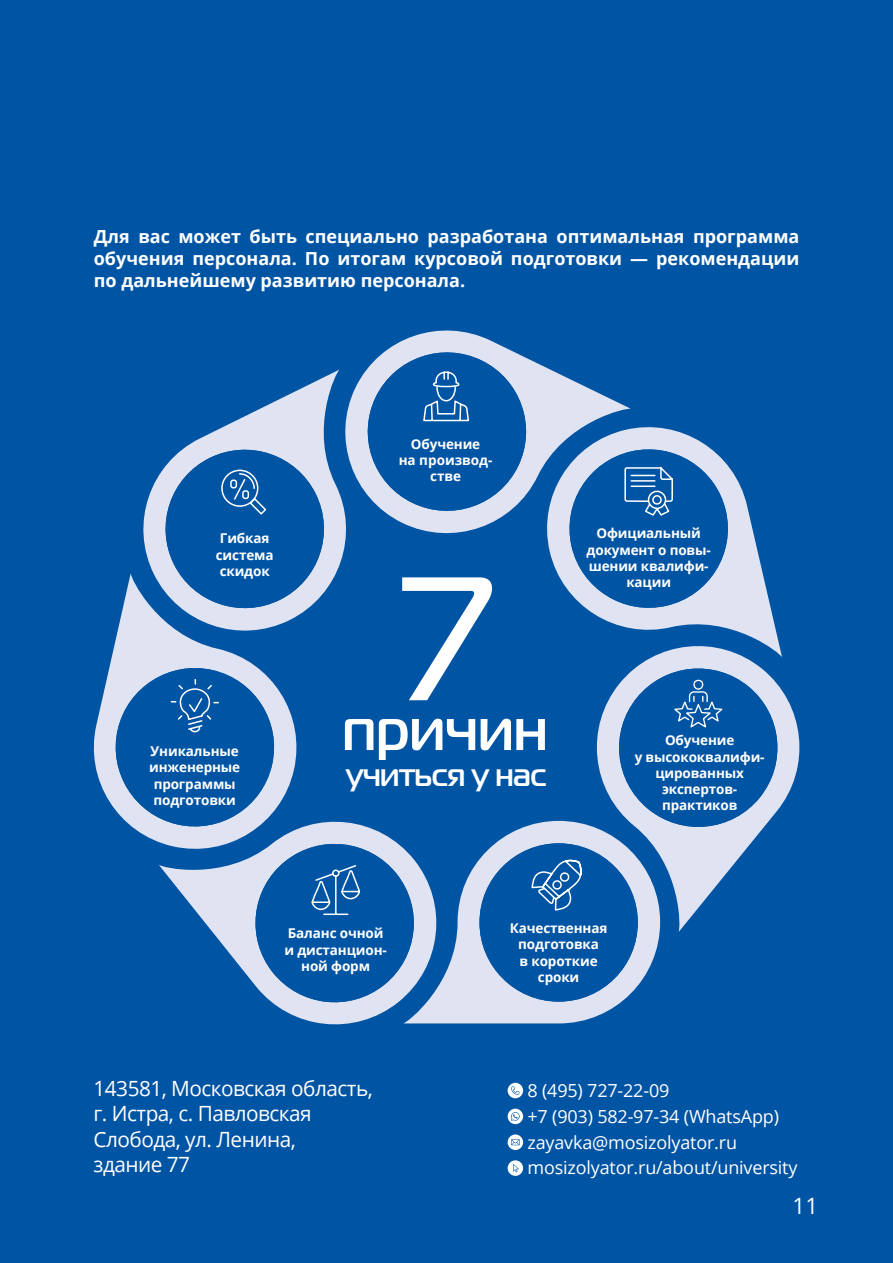
<style>
.page{position:relative;width:893px;height:1263px;background:#0054a4}
.page>*{position:absolute;margin:0;border:0;box-sizing:border-box;transform-origin:0 0}
.t1{font:175.5px "Magistral";color:#fff}
.t2{font:500 58.5px "Magistral";color:#fff}
.t3{font:500 31.5px "Magistral";letter-spacing:-.02em;color:#fff}
.t4{font:22.5px "Open Sans";color:#fff}
.t5{font:21px/25.2px "Open Sans";letter-spacing:-.025em;color:#fff}
.t6{font:700 18px/21.6px "Open Sans";color:#fff;text-align:justify}
.t7{font:18px/25.8px "Open Sans";letter-spacing:-.01em;color:#fff}
.t8{font:700 13.5px/16.2px "Open Sans";letter-spacing:-.01em;color:#fff;text-align:center}
</style>
<div class="page">
<svg style="left:508px;top:1083px;width:15px;height:15px"></svg>
<svg style="left:508px;top:1109px;width:15px;height:15px"></svg>
<svg style="left:508px;top:1134px;width:15px;height:16px"></svg>
<svg style="left:508px;top:1160px;width:15px;height:16px"></svg>
<svg style="left:449px;top:821px;width:211px;height:202px;fill:#e0e3f2"></svg>
<svg style="left:400px;top:330px;width:231px;height:204px"></svg>
<svg style="left:537px;top:417px;width:240px;height:216px"></svg>
<svg style="left:584px;top:633px;width:216px;height:299px"></svg>
<svg style="left:287px;top:875px;width:162px;height:150px"></svg>
<svg style="left:93px;top:581px;width:153px;height:218px"></svg>
<svg style="left:129px;top:369px;width:228px;height:276px"></svg>
<div style="left:479px;top:843px;width:159px;height:159px;background:#0054a4;border-radius:50%"></div>
<svg style="left:357px;top:341px;width:180px;height:181px"></svg>
<svg style="left:562px;top:442px;width:174px;height:174px"></svg>
<svg style="left:609px;top:659px;width:178px;height:178px"></svg>
<svg style="left:531px;top:859px;width:51px;height:52px"></svg>
<svg style="left:108px;top:660px;width:316px;height:352px"></svg>
<svg style="left:154px;top:439px;width:181px;height:180px"></svg>
<h3 class="t6" style="left:94px;top:226px;width:707px">Для вас может быть специально разработана оптимальная программа обучения персонала. По итогам курсовой подготовки — рекомендации по дальнейшему развитию персонала.</h3>
<p class="t8" style="left:216px;top:530px;width:59px">Гибкая система скидок</p>
<p class="t8" style="left:149px;top:743px;width:93px">Уникальные инженерные программы подготовки</p>
<p class="t8" style="left:399px;top:436px;width:95px">Обучение<br>на производ&shy;стве</p>
<h1 class="t1" style="left:404px;top:533px;width:88px">7</h1>
<h2 class="t2" style="left:342px;top:694px;width:207px">причин</h2>
<h3 class="t3" style="left:346px;top:756px;width:202px">учиться у нас</h3>
<p class="t8" style="left:587px;top:525px;width:126px">Официальный документ о повы&shy;шении квалифи&shy;кации</p>
<p class="t8" style="left:635px;top:732px;width:131px">Обучение<br>у высококвалифи&shy;цированных экспертов&shy;практиков</p>
<p class="t8" style="left:284px;top:925px;width:104px">Баланс очной и дистанцион&shy;ной форм</p>
<p class="t8" style="left:510px;top:920px;width:99px">Качественная подготовка<br>в короткие сроки</p>
<h3 class="t5" style="left:94px;top:1075px;width:281px">143581, Московская область, г. Истра, с. Павловская<br>Слобода, ул. Ленина,<br>здание 77</h3>
<h3 class="t7" style="left:527px;top:1077px;width:272px">8 (495) 727-22-09<br>+7 (903) 582-97-34 (WhatsApp) zayavka@mosizolyator.ru mosizolyator.ru/about/university</h3>
<h3 class="t4" style="left:792px;top:1191px;width:27px">11</h3>
</div>
